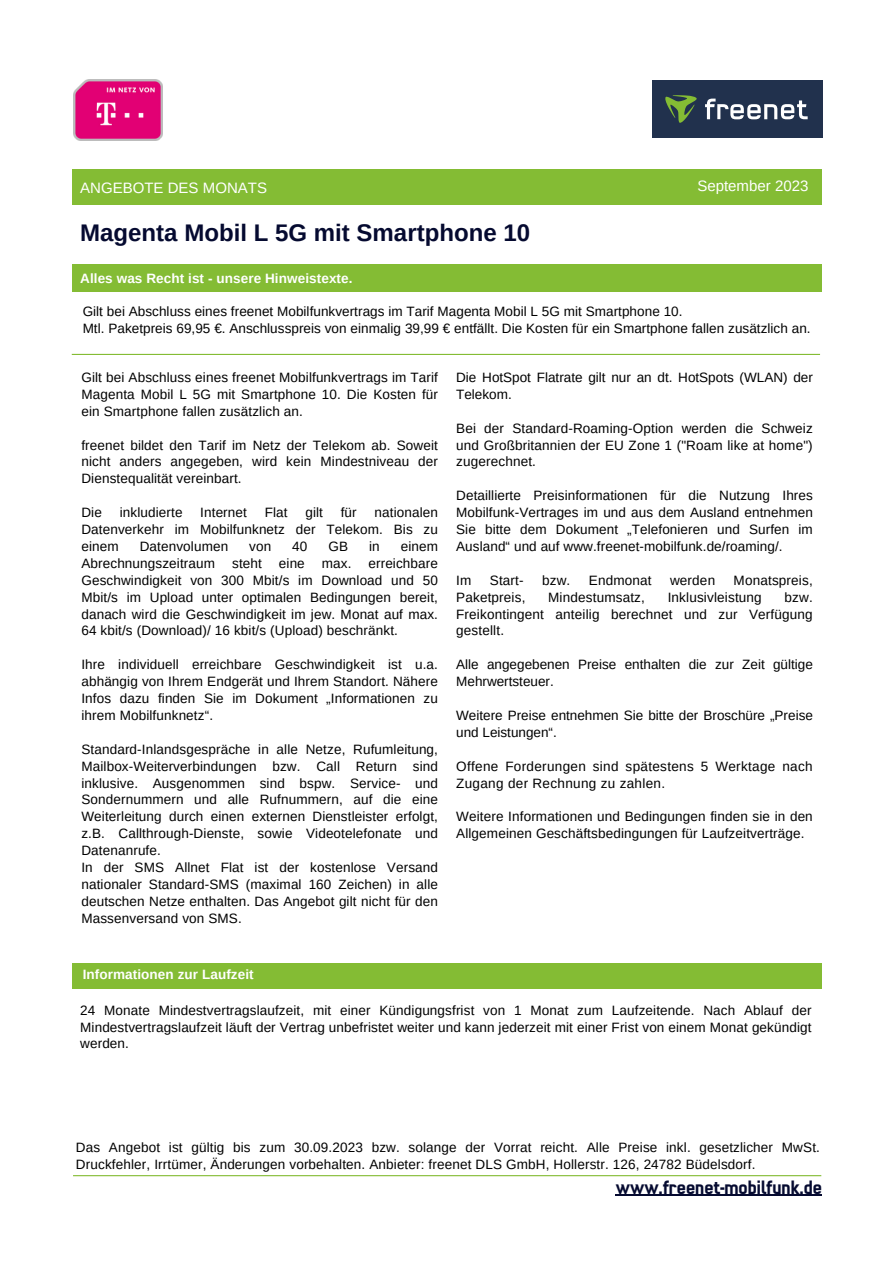
<style>
.page{position:relative;width:894px;height:1264px;background:#fff}
.page>*{position:absolute;margin:0;border:0;box-sizing:border-box;transform-origin:0 0}
.t1{font:700 24px "Arimo";color:#050a30}
.t2{font:500 18px "Q Type Freenet Comp";color:#050a30}
.t3{font:15px "Arimo";color:#fff}
.t4{font:13.5px/17px "Arimo";letter-spacing:.01em;color:#000;text-align:justify}
.t5{font:700 13.5px "Arimo";letter-spacing:.005em;color:#fff}
</style>
<div class="page">
<div style="left:652px;top:80px;width:170px;height:58px;background:#21314d"></div>
<svg style="left:665px;top:95px;width:32px;height:28px"></svg>
<svg style="left:705px;top:99px;width:102px;height:20px"></svg>
<div style="left:72px;top:169px;width:749px;height:36px;background:#84bc34"></div>
<hr style="left:615px;top:1194px;width:206px;height:1px;background:#050a30">
<div style="left:72px;top:265px;width:749px;height:27px;background:#84bc34"></div>
<div style="left:72px;top:962px;width:749px;height:26px;background:#84bc34"></div>
<hr style="left:73px;top:1175px;width:748px;height:1px;background:#84bc34">
<img style="left:73px;top:79px;width:89px;height:62px">
<hr style="left:72px;top:354px;width:747px;height:1px;background:#84bc34">
<p class="t3" style="left:80px;top:179px;width:188px">ANGEBOTE DES MONATS</p>
<p class="t1" style="left:80px;top:219px;width:451px">Magenta Mobil L 5G mit Smartphone 10</p>
<p class="t5" style="left:80px;top:271px;width:274px">Alles was Recht ist - unsere Hinweistexte.</p>
<p class="t3" style="left:697px;top:177px;width:112px">September 2023</p>
<p class="t4" style="left:83px;top:303px;width:601px">Gilt bei Abschluss eines freenet Mobilfunkvertrags im Tarif Magenta Mobil L 5G mit Smartphone 10.</p>
<p class="t4" style="left:83px;top:320px;width:729px">Mtl. Paketpreis 69,95 €. Anschlusspreis von einmalig 39,99 € entfällt. Die Kosten für ein Smartphone fallen zusätzlich an.</p>
<p class="t4" style="left:81px;top:369px;width:358px">Gilt bei Abschluss eines freenet Mobilfunkvertrags im Tarif Magenta Mobil L 5G mit Smartphone 10. Die Kosten für ein Smartphone fallen zusätzlich an.</p>
<p class="t4" style="left:81px;top:436px;width:358px">freenet bildet den Tarif im Netz der Telekom ab. Soweit nicht anders angegeben, wird kein Mindestniveau der Dienstequalität vereinbart.</p>
<p class="t4" style="left:81px;top:504px;width:22px">Die</p>
<p class="t4" style="left:120px;top:504px;width:64px">inkludierte</p>
<p class="t4" style="left:200px;top:504px;width:48px">Internet</p>
<p class="t4" style="left:265px;top:504px;width:24px">Flat</p>
<p class="t4" style="left:305px;top:504px;width:19px">gilt</p>
<p class="t4" style="left:340px;top:504px;width:18px">für</p>
<p class="t4" style="left:81px;top:504px;width:358px;text-indent:293px">nationalen Datenverkehr im Mobilfunknetz der Telekom. Bis zu einem</p>
<p class="t4" style="left:140px;top:538px;width:90px">Datenvolumen</p>
<p class="t4" style="left:249px;top:538px;width:24px">von</p>
<p class="t4" style="left:292px;top:538px;width:17px">40</p>
<p class="t4" style="left:328px;top:538px;width:21px">GB</p>
<p class="t4" style="left:369px;top:538px;width:12px">in</p>
<p class="t4" style="left:400px;top:538px;width:39px">einem</p>
<p class="t4" style="left:81px;top:554px;width:135px">Abrechnungszeitraum</p>
<p class="t4" style="left:232px;top:554px;width:31px">steht</p>
<p class="t4" style="left:279px;top:554px;width:27px">eine</p>
<p class="t4" style="left:322px;top:554px;width:31px">max.</p>
<p class="t4" style="left:81px;top:554px;width:358px;text-indent:287px">erreichbare Geschwindigkeit von 300 Mbit/s im Download und 50<br>Mbit/s im Upload unter optimalen Bedingungen bereit, danach wird die Geschwindigkeit im jew. Monat auf max.<br>64 kbit/s (Download)/ 16 kbit/s (Upload) beschränkt.</p>
<p class="t4" style="left:81px;top:656px;width:358px">Ihre individuell erreichbare Geschwindigkeit ist u.a. abhängig von Ihrem Endgerät und Ihrem Standort. Nähere Infos dazu finden Sie im Dokument „Informationen zu ihrem Mobilfunknetz“.</p>
<p class="t4" style="left:81px;top:740px;width:358px">Standard-Inlandsgespräche in alle Netze, Rufumleitung, Mailbox-Weiterverbindungen bzw. Call Return sind inklusive. Ausgenommen sind bspw. Service- und Sondernummern und alle Rufnummern, auf die eine Weiterleitung durch einen externen Dienstleister erfolgt, z.B. Callthrough-Dienste, sowie Videotelefonate und Datenanrufe.</p>
<p class="t4" style="left:81px;top:858px;width:358px">In der SMS Allnet Flat ist der kostenlose Versand nationaler Standard-SMS (maximal 160 Zeichen) in alle deutschen Netze enthalten. Das Angebot gilt nicht für den Massenversand von SMS.</p>
<p class="t4" style="left:456px;top:369px;width:358px">Die HotSpot Flatrate gilt nur an dt. HotSpots (WLAN) der<br>Telekom.</p>
<p class="t4" style="left:456px;top:419px;width:358px">Bei der Standard-Roaming-Option werden die Schweiz und Großbritannien der EU Zone 1 ("Roam like at home") zugerechnet.</p>
<p class="t4" style="left:456px;top:487px;width:358px">Detaillierte Preisinformationen für die Nutzung Ihres Mobilfunk-Vertrages im und aus dem Ausland entnehmen Sie bitte dem Dokument „Telefonieren und Surfen im Ausland“ und auf www.freenet-mobilfunk.de/roaming/.</p>
<p class="t4" style="left:456px;top:571px;width:17px">Im</p>
<p class="t4" style="left:489px;top:571px;width:35px">Start-</p>
<p class="t4" style="left:542px;top:571px;width:30px">bzw.</p>
<p class="t4" style="left:588px;top:571px;width:64px">Endmonat</p>
<p class="t4" style="left:669px;top:571px;width:47px">werden</p>
<p class="t4" style="left:733px;top:571px;width:81px">Monatspreis,</p>
<p class="t4" style="left:456px;top:588px;width:71px">Paketpreis,</p>
<p class="t4" style="left:548px;top:588px;width:98px">Mindestumsatz,</p>
<p class="t4" style="left:667px;top:588px;width:96px">Inklusivleistung</p>
<p class="t4" style="left:456px;top:588px;width:358px;text-indent:328px">bzw.<br>Freikontingent anteilig berechnet und zur Verfügung gestellt.</p>
<p class="t4" style="left:456px;top:656px;width:358px">Alle angegebenen Preise enthalten die zur Zeit gültige<br>Mehrwertsteuer.</p>
<p class="t4" style="left:456px;top:706px;width:358px">Weitere Preise entnehmen Sie bitte der Broschüre „Preise und Leistungen“.</p>
<p class="t4" style="left:456px;top:757px;width:358px">Offene Forderungen sind spätestens 5 Werktage nach<br>Zugang der Rechnung zu zahlen.</p>
<p class="t4" style="left:456px;top:808px;width:358px">Weitere Informationen und Bedingungen finden sie in den<br>Allgemeinen Geschäftsbedingungen für Laufzeitverträge.</p>
<p class="t5" style="left:83px;top:967px;width:172px">Informationen zur Laufzeit</p>
<p class="t4" style="left:80px;top:1001px;width:732px">24 Monate Mindestvertragslaufzeit, mit einer Kündigungsfrist von 1 Monat zum Laufzeitende. Nach Ablauf der Mindestvertragslaufzeit läuft der Vertrag unbefristet weiter und kann jederzeit mit einer Frist von einem Monat gekündigt werden.</p>
<p class="t4" style="left:76px;top:1138px;width:745px">Das Angebot ist gültig bis zum 30.09.2023 bzw. solange der Vorrat reicht. Alle Preise inkl. gesetzlicher MwSt.<br>Druckfehler, Irrtümer, Änderungen vorbehalten. Anbieter: freenet DLS GmbH, Hollerstr. 126, 24782 Büdelsdorf.</p>
<p class="t2" style="left:615px;top:1173px;width:208px">www.freenet-mobilfunk.de</p>
</div>
